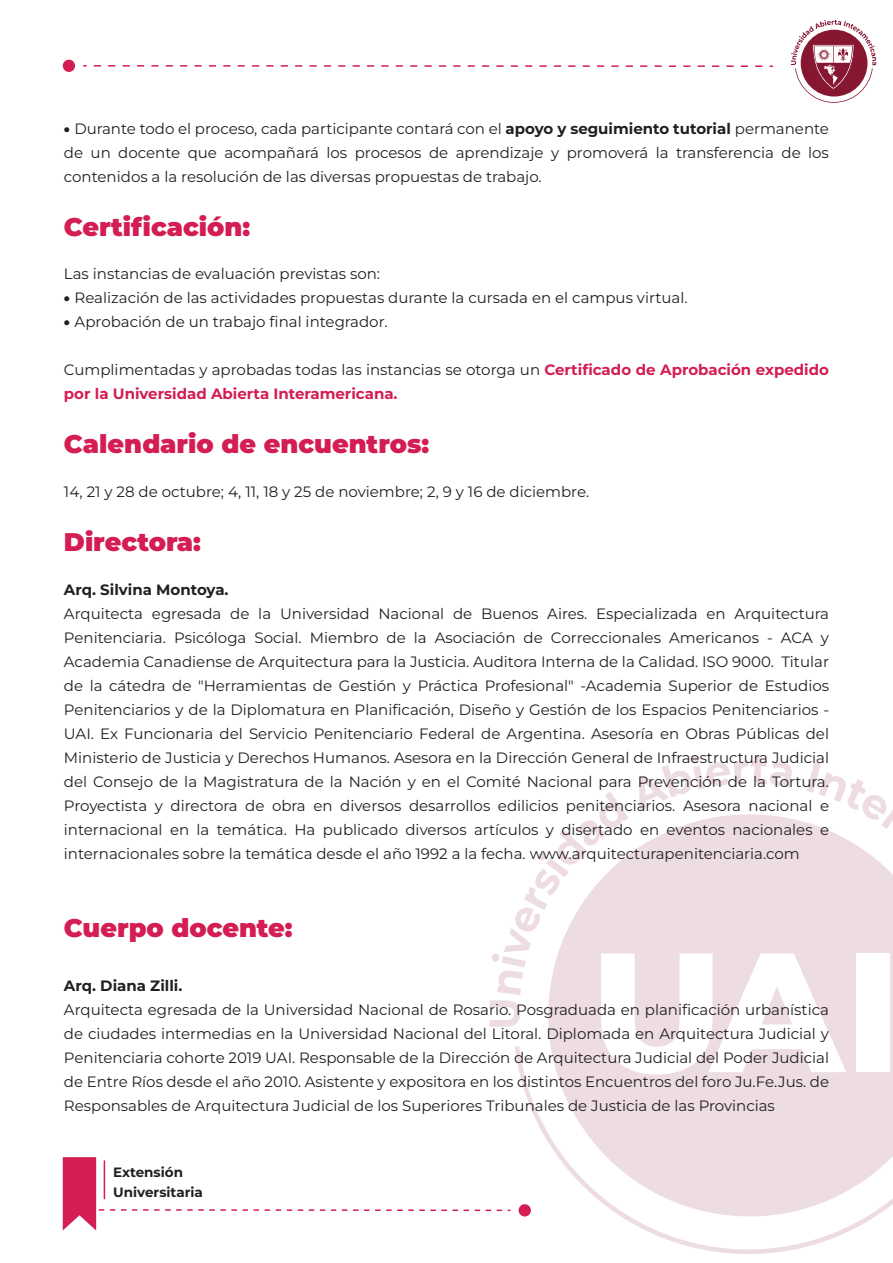
<style>
.page{position:relative;width:893px;height:1263px;background:#fff}
.page>*{position:absolute;margin:0;border:0;box-sizing:border-box;transform-origin:0 0}
.t1{font:900 25.5px "Montserrat";color:#d31d53}
.t2{font:15px/24px "Montserrat";color:#231f20;text-align:justify}
.t3{font:700 15px/24px "Montserrat";color:#d31d53}
.t4{font:700 15px "Montserrat";color:#231f20}
.t5{font:700 13.5px/20.9px "Montserrat";color:#231f20}
.s1{font-weight:900}
.s2{font-weight:700}
.s3{font-weight:400;color:#231f20}
</style>
<div class="page">
<svg style="left:791px;top:20px;width:85px;height:83px"></svg>
<svg style="left:94px;top:65px;width:679px;height:2px"></svg>
<div style="left:63px;top:60px;width:12px;height:12px;background:#d31d53;border-radius:50%"></div>
<svg style="left:62px;top:755px;width:831px;height:499px"></svg>
<div style="left:519px;top:1204px;width:12px;height:12px;background:#d31d53;border-radius:50%"></div>
<p class="t2" style="left:64px;top:116px;width:767px"><span class="s1">•</span> Durante todo el proceso, cada participante contará con el <span class="s2">apoyo y seguimiento tutorial</span> permanente de un docente que acompañará los procesos de aprendizaje y promoverá la transferencia de los contenidos a la resolución de las diversas propuestas de trabajo.</p>
<h1 class="t1" style="left:64px;top:207px;width:188px">Certificación:</h1>
<p class="t2" style="left:64px;top:261px;width:318px">Las instancias de evaluación previstas son:</p>
<p class="t2" style="left:64px;top:285px;width:625px"><span class="s1">•</span> Realización de las actividades propuestas durante la cursada en el campus virtual.</p>
<p class="t2" style="left:64px;top:309px;width:325px"><span class="s1">•</span> Aprobación de un trabajo final integrador.</p>
<p class="t3" style="left:64px;top:357px;width:767px"><span class="s3">Cumplimentadas y aprobadas todas las instancias se otorga un</span> Certificado de Aprobación expedido por la Universidad Abierta Interamericana.</p>
<h1 class="t1" style="left:64px;top:425px;width:367px">Calendario de encuentros:</h1>
<p class="t2" style="left:64px;top:479px;width:527px">14, 21 y 28 de octubre; 4, 11, 18 y 25 de noviembre; 2, 9 y 16 de diciembre.</p>
<h1 class="t1" style="left:64px;top:523px;width:139px">Directora:</h1>
<p class="t4" style="left:64px;top:579px;width:166px">Arq. Silvina Montoya.</p>
<p class="t2" style="left:64px;top:601px;width:767px">Arquitecta egresada de la Universidad Nacional de Buenos Aires. Especializada en Arquitectura Penitenciaria. Psicóloga Social. Miembro de la Asociación de Correccionales Americanos - ACA y Academia Canadiense de Arquitectura para la Justicia. Auditora Interna de la Calidad. ISO 9000. Titular de la cátedra de "Herramientas de Gestión y Práctica Profesional" -Academia Superior de Estudios Penitenciarios y de la Diplomatura en Planificación, Diseño y Gestión de los Espacios Penitenciarios - UAI. Ex Funcionaria del Servicio Penitenciario Federal de Argentina. Asesoría en Obras Públicas del Ministerio de Justicia y Derechos Humanos. Asesora en la Dirección General de Infraestructura Judicial del Consejo de la Magistratura de la Nación y en el Comité Nacional para Prevención de la Tortura.<br>Proyectista y directora de obra en diversos desarrollos edilicios penitenciarios. Asesora nacional e internacional en la temática. Ha publicado diversos artículos y disertado en eventos nacionales e internacionales sobre la temática desde el año 1992 a la fecha. www.arquitecturapenitenciaria.com</p>
<h1 class="t1" style="left:64px;top:909px;width:230px">Cuerpo docente:</h1>
<p class="t4" style="left:64px;top:975px;width:120px">Arq. Diana Zilli.</p>
<p class="t2" style="left:64px;top:997px;width:767px">Arquitecta egresada de la Universidad Nacional de Rosario. Posgraduada en planificación urbanística de ciudades intermedias en la Universidad Nacional del Litoral. Diplomada en Arquitectura Judicial y Penitenciaria cohorte 2019 UAI. Responsable de la Dirección de Arquitectura Judicial del Poder Judicial de Entre Ríos desde el año 2010. Asistente y expositora en los distintos Encuentros del foro Ju.Fe.Jus. de Responsables de Arquitectura Judicial de los Superiores Tribunales de Justicia de las Provincias</p>
<p class="t5" style="left:113px;top:1160px;width:91px">Extensión<br>Universitaria</p>
</div>
